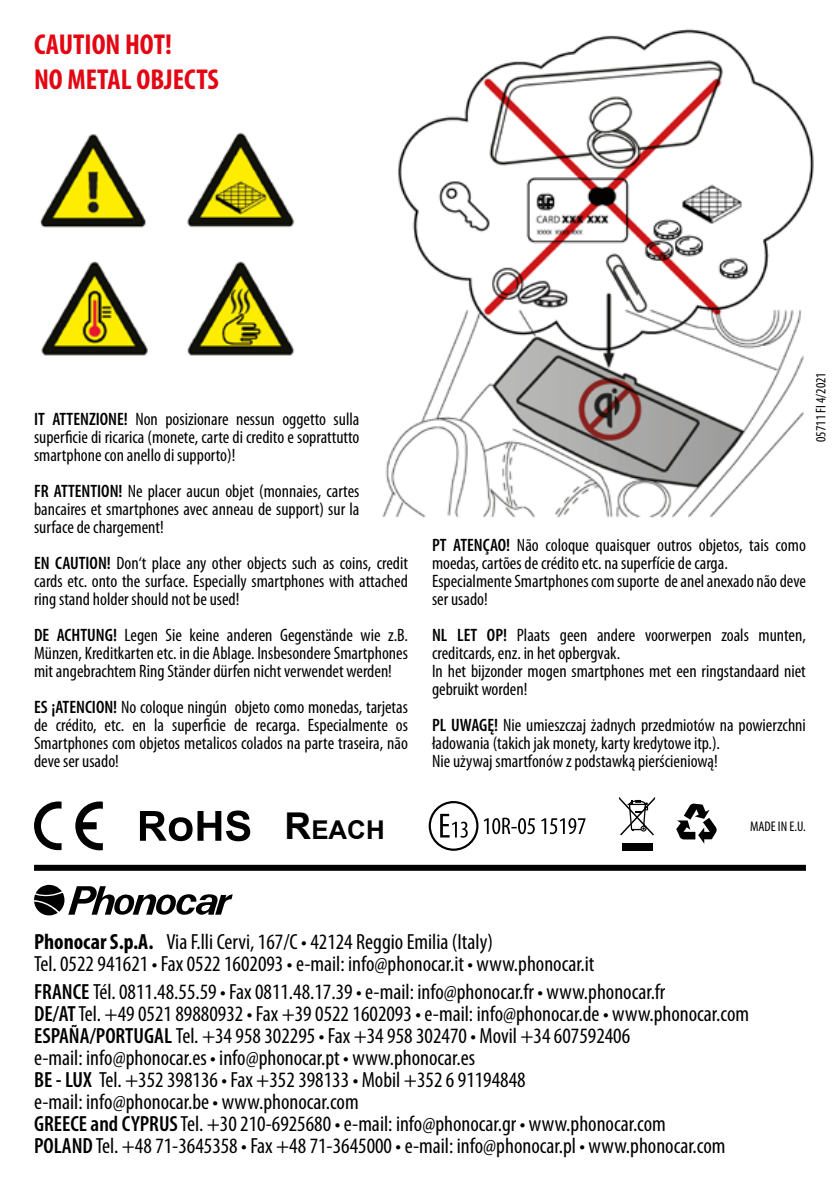
<style>
.page{position:relative;width:840px;height:1191px;background:#fff}
.page>*{position:absolute;margin:0;border:0;box-sizing:border-box;transform-origin:0 0}
.t1{font:700 condensed 28.8px/34.6px "Myriad Pro";color:#e30613}
.t2{font:700 25.8px "Arial";color:#000}
.t3{font:condensed 22px/22px "Myriad Pro";color:#000}
.t4{font:condensed 18px/18px "Myriad Pro";color:#000;text-align:justify}
.t5{font:condensed 14px "Myriad Pro";color:#000}
.s1{font-weight:600}
.s2{font-size:37px}
.s3{font-weight:700}
</style>
<div class="page">
<img style="left:382px;top:29px;width:432px;height:488px">
<img style="left:40px;top:132px;width:255px;height:96px">
<img style="left:41px;top:261px;width:254px;height:95px">
<svg style="left:34px;top:884px;width:198px;height:32px"></svg>
<div style="left:34px;top:864px;width:771px;height:6px;background:#000"></div>
<svg style="left:140px;top:810px;width:110px;height:31px"></svg>
<svg style="left:75px;top:801px;width:28px;height:49px"></svg>
<svg style="left:34px;top:801px;width:27px;height:49px"></svg>
<svg style="left:440px;top:814px;width:27px;height:23px"></svg>
<div style="left:428px;top:801px;width:50px;height:49px;border:2px solid #000;border-radius:50%"></div>
<svg style="left:483px;top:817px;width:102px;height:17px"></svg>
<div style="left:622px;top:843px;width:30px;height:7px;background:#000"></div>
<svg style="left:619px;top:797px;width:35px;height:38px"></svg>
<svg style="left:676px;top:803px;width:41px;height:40px"></svg>
<h1 class="t1" style="left:34px;top:28px;width:186px">CAUTION HOT!<br>NO METAL OBJECTS</h1>
<p class="t4" style="left:34px;top:410px;width:327px"><span class="s1">IT ATTENZIONE!</span> Non posizionare nessun oggetto sulla superficie di ricarica (monete, carte di credito e soprattutto smartphone con anello di supporto)!</p>
<p class="t4" style="left:34px;top:482px;width:327px"><span class="s1">FR ATTENTION!</span> Ne placer aucun objet (monnaies, cartes bancaires et smartphones avec anneau de support) sur la surface de chargement!</p>
<p class="t4" style="left:34px;top:554px;width:375px"><span class="s1">EN CAUTION!</span> Don‘t place any other objects such as coins, credit cards etc. onto the surface. Especially smartphones with attached ring stand holder should not be used!</p>
<p class="t4" style="left:34px;top:626px;width:375px"><span class="s1">DE ACHTUNG!</span> Legen Sie keine anderen Gegenstände wie z.B.<br>Münzen, Kreditkarten etc. in die Ablage. Insbesondere Smartphones mit angebrachtem Ring Ständer dürfen nicht verwendet werden!</p>
<p class="t4" style="left:34px;top:698px;width:375px"><span class="s1">ES ¡ATENCION!</span> No coloque ningún objeto como monedas, tarjetas de crédito, etc. en la superficie de recarga. Especialmente os Smartphones com objetos metalicos colados na parte traseira, não deve ser usado!</p>
<p class="t5" style="left:812px;top:442px;width:71px;rotate:-90deg">05711 FI 4/2021</p>
<p class="t4" style="left:432px;top:536px;width:375px;text-align:left"><span class="s1">PT ATENÇAO!</span> Não coloque quaisquer outros objetos, tais como moedas, cartões de crédito etc. na superfície de carga.<br>Especialmente Smartphones com suporte de anel anexado não deve ser usado!</p>
<p class="t4" style="left:432px;top:626px;width:375px;text-align:left"><span class="s1">NL LET OP!</span> Plaats geen andere voorwerpen zoals munten, creditcards, enz. in het opbergvak.<br>In het bijzonder mogen smartphones met een ringstandaard niet gebruikt worden!</p>
<p class="t4" style="left:432px;top:716px;width:375px;text-align:left"><span class="s1">PL UWAGĘ!</span> Nie umieszczaj żadnych przedmiotów na powierzchni ładowania (takich jak monety, karty kredytowe itp.).<br>Nie używaj smartfonów z podstawką pierścieniową!</p>
<h2 class="t2" style="left:284px;top:813px;width:101px"><span class="s2">R</span>EACH</h2>
<p class="t5" style="left:749px;top:819px;width:57px">MADE IN E.U.</p>
<p class="t3" style="left:34px;top:931px;width:561px"><span class="s3">Phonocar S.p.A.</span> Via F.lli Cervi, 167/C • 42124 Reggio Emilia (Italy)<br>Tel. 0522 941621 • Fax 0522 1602093 • e-mail: info@phonocar.it • www.phonocar.it</p>
<p class="t3" style="left:34px;top:981px;width:716px"><span class="s1">FRANCE</span> Tél. 0811.48.55.59 • Fax 0811.48.17.39 • e-mail: info@phonocar.fr • www.phonocar.fr<br><span class="s1">DE/AT</span> Tel. +49 0521 89880932 • Fax +39 0522 1602093 • e-mail: info@phonocar.de • www.phonocar.com <span class="s1">ESPAÑA/PORTUGAL</span> Tel. +34 958 302295 • Fax +34 958 302470 • Movil +34 607592406<br>e-mail: info@phonocar.es • info@phonocar.pt • www.phonocar.es<br><span class="s1">BE - LUX</span> Tel. +352 398136 • Fax +352 398133 • Mobil +352 6 91194848<br>e-mail: info@phonocar.be • www.phonocar.com<br><span class="s1">GREECE and CYPRUS</span> Tel. +30 210-6925680 • e-mail: info@phonocar.gr • www.phonocar.com<br><span class="s1">POLAND</span> Tel. +48 71-3645358 • Fax +48 71-3645000 • e-mail: info@phonocar.pl • www.phonocar.com</p>
</div>
